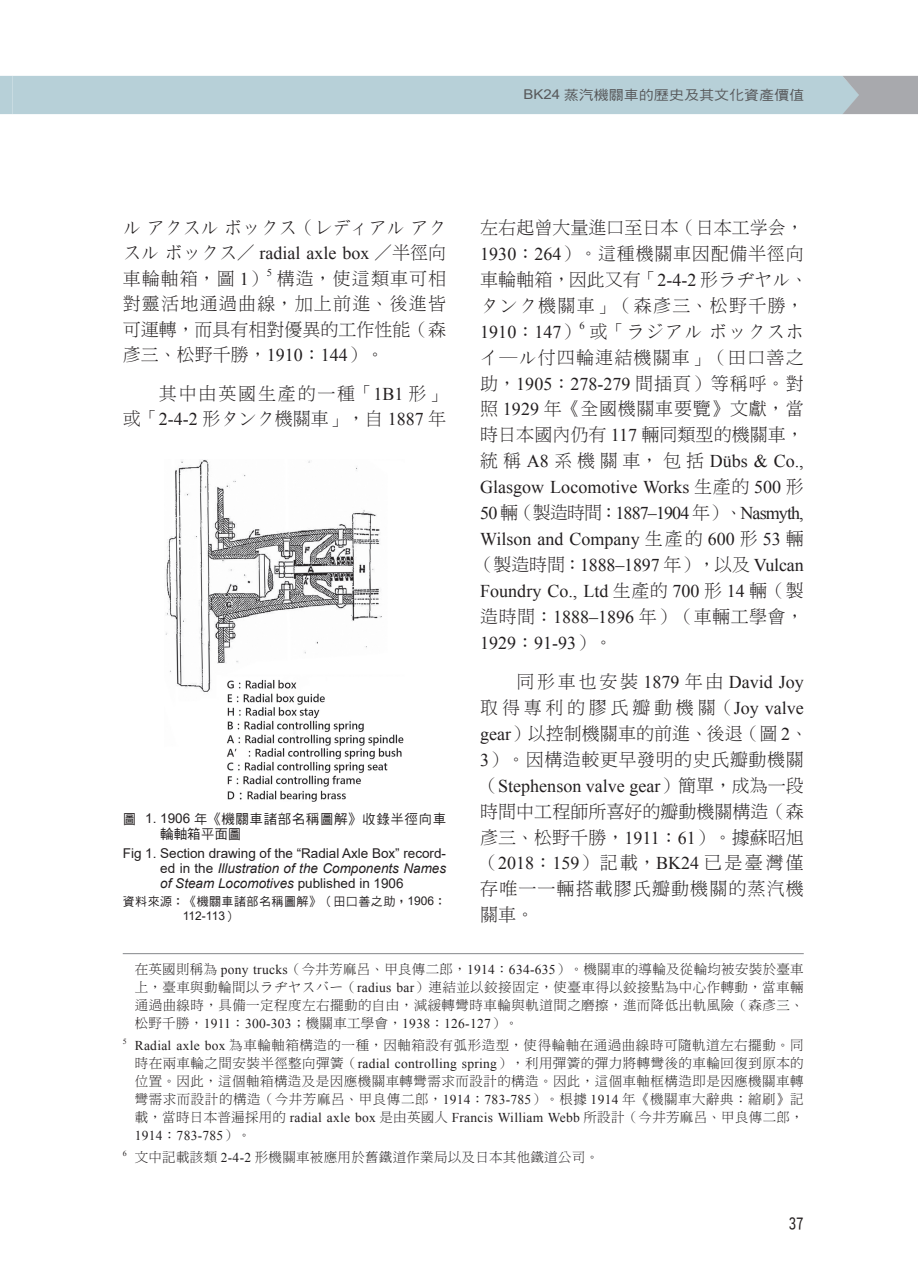
<style>
.page{position:relative;width:918px;height:1287px;background:#fff}
.page>*{position:absolute;margin:0;border:0;box-sizing:border-box;transform-origin:0 0}
.t1{font:18px/26px "DF Ming Std W3";letter-spacing:.03em;color:#231f20;text-align:justify}
.t2{font:18px/26px "Times Ext Roman";color:#231f20;text-align:justify}
.t3{font:18px/26px "DF Ming Std W3";color:#231f20}
.t4{font:18px/25.5px "DF Ming Std W3";letter-spacing:.1em;color:#231f20;text-align:right}
.t5{font:15px "DF Li Hei Md WIN BF";color:#231f20}
.t6{font:13.5px/18px "DF Ming Std W3";letter-spacing:.035em;color:#231f20;text-align:justify}
.t7{font:13.5px/15px "Arial";letter-spacing:-.005em;color:#231f20;text-align:justify}
.t8{font:13.5px "Times Ext Roman";letter-spacing:.02em;color:#231f20}
.t9{font:13.5px/15px "DF Hei Md HKP BF";letter-spacing:.04em;color:#231f20}
.t10{font:13.5px "DF Hei Md HKP BF";color:#57585a;scale:1.11 1}
.t11{font:12px "DF Hei Md HKP BF";letter-spacing:.04em;color:#231f20}
.t12{font:12px "Arial";letter-spacing:-.035em;color:#231f20}
.t13{font:10.5px "Times Ext Roman";color:#231f20}
.t14{font:7.8px "Times Ext Roman";color:#231f20}
.s1{font-family:"Arial"}
.s2{font-family:"DF Ming Std W3"}
.s3{font-family:"Times Ext Roman"}
.s4{font-family:"AR Ming U30";font-weight:300}
.s5{font-style:italic}
.s6{font-family:"DF Hei Md HKP BF"}
</style>
<div class="page">
<svg style="left:0;top:76px;width:917px;height:38px;background:#b5cdd4"></svg>
<hr style="left:123px;top:953px;width:680px;height:1px;background:#939598">
<img style="left:165px;top:460px;width:239px;height:341px">
<p class="t10" style="left:523px;top:88px;width:254px"><span class="s1">BK24</span> 蒸汽機關車的歷史及其文化資產價值</p>
<h1 class="t3" style="left:123px;top:214px;width:325px">ルアクスルボックス（レディアルアク</h1>
<h1 class="t2" style="left:123px;top:240px;width:325px"><span class="s2">スルボックス／</span> radial axle box <span class="s2">／半徑向</span></h1>
<h1 class="t1" style="left:123px;top:265px;width:145px">車輪軸箱，圖 <span class="s3">1</span>）</h1>
<p class="t13" style="left:267px;top:266px;width:7px">5</p>
<h1 class="t3" style="left:480px;top:214px;width:329px">左右起曾大量進口至日本（日本工<span class="s4">学会</span>，<br><span class="s3">1930</span>：<span class="s3">264</span>）。這種機關車因配備半徑向車輪軸箱，因此又有「<span class="s3">2-4-2</span> 形ラヂヤル、タンク機關車」（森彥三、松野千勝，</h1>
<h1 class="t2" style="left:480px;top:318px;width:100px">1910<span class="s2">：</span>147<span class="s2">）</span></h1>
<p class="t13" style="left:579px;top:318px;width:7px">6</p>
<h1 class="t1" style="left:123px;top:265px;width:325px;line-height:25.5px;text-indent:154px">構造，使這類車可相對靈活地通過曲線，加上前進、後進皆可運轉，而具有相對優異的工作性能（森彥三、松野千勝，<span class="s3">1910</span>：<span class="s3">144</span>）。</h1>
<h1 class="t4" style="left:123px;top:380px;width:325px">其中由英國生產的一種「<span class="s3">1B1</span> 形」<br>或「<span class="s3">2-4-2</span> 形タンク機關車」，自 <span class="s3">1887</span> 年</h1>
<h1 class="t1" style="left:480px;top:318px;width:325px;text-indent:109px">或「ラジアルボックスホイ─ル付四輪連結機關車」（田口善之助，<span class="s3">1905</span>：<span class="s3">278-279</span> 間插頁）等稱呼。對照 <span class="s3">1929</span> 年《全國機關車要覽》文獻，當時日本國內仍有 <span class="s3">117</span> 輛同類型的機關車，</h1>
<h1 class="t2" style="left:475px;top:448px;width:329px"><span class="s2">統稱</span>A8<span class="s2">系機關車，包括</span>Dübs &amp; Co., Glasgow Locomotive Works <span class="s2">生產的</span> 500 <span class="s2">形</span>50 <span class="s2">輛（製造時間：</span>1887–1904 <span class="s2">年）、</span>Nasmyth, Wilson and Company <span class="s2">生產的</span> 600 <span class="s2">形</span> 53 <span class="s2">輛（製造時間：</span>1888–1897 <span class="s2">年），以及</span> Vulcan Foundry Co., Ltd <span class="s2">生產的</span> 700 <span class="s2">形</span> 14 <span class="s2">輛（製</span></h1>
<h1 class="t1" style="left:480px;top:603px;width:325px">造時間：<span class="s3">1888–1896</span> 年）（車輛工學會，</h1>
<h1 class="t2" style="left:516px;top:623px;width:289px;line-height:38.7px;text-indent:-36px">1929<span class="s2">：</span>91-93<span class="s2">）。<br>同形車也安裝</span> 1879 <span class="s2">年由</span> David Joy</h1>
<h1 class="t1" style="left:480px;top:694px;width:329px;text-align:left">取得專利的膠氏瓣動機關（<span class="s3">Joy valve gear</span>）以控制機關車的前進、後退（圖 <span class="s3">2</span>、<br><span class="s3">3</span>）。因構造較更早發明的史氏瓣動機關</h1>
<h1 class="t2" style="left:480px;top:772px;width:325px"><span class="s2">（</span>Stephenson valve gear<span class="s2">）簡單，成為一段</span></h1>
<h1 class="t1" style="left:480px;top:798px;width:325px">時間中工程師所喜好的瓣動機關構造（森彥三、松野千勝，<span class="s3">1911</span>：<span class="s3">61</span>）。據蘇昭旭（<span class="s3">2018</span>：<span class="s3">159</span>）記載，<span class="s3">BK24</span> 已是臺灣僅存唯一一輛搭載膠氏瓣動機關的蒸汽機關車。</h1>
<p class="t6" style="left:135px;top:960px;width:670px">在英國則稱為 <span class="s3">pony trucks</span>（今井芳麻呂、甲良傳二郎，<span class="s3">1914</span>：<span class="s3">634-635</span>）。機關車的導輪及從輪均被安裝於臺車上，臺車與動輪間以ラヂヤスバー（<span class="s3">radius bar</span>）連結並以鉸接固定，使臺車得以鉸接點為中心作轉動，當車輛通過曲線時，具備一定程度左右擺動的自由，減緩轉彎時車輪與軌道間之磨擦，進而降低出軌風險（森彥三、</p>
<p class="t8" style="left:135px;top:1014px;width:385px"><span class="s2">松野千勝，</span>1911<span class="s2">：</span>300-303<span class="s2">；機關車工學會，</span>1938<span class="s2">：</span>126-127<span class="s2">）。</span></p>
<p class="t9" style="left:160px;top:812px;width:287px;text-indent:-38px">圖 <span class="s1">1. 1906</span> 年《機關車諸部名稱圖解》收錄半徑向車輪軸箱平面圖</p>
<p class="t7" style="left:160px;top:846px;width:287px;text-indent:-38px">Fig 1. Section drawing of the “Radial Axle Box” record&shy;ed in the <span class="s5">Illustration of the Components Names of Steam Locomotives</span> published in 1906</p>
<p class="t11" style="left:123px;top:896px;width:325px">資料來源：《機關車諸部名稱圖解》（田口善之助，<span class="s1">1906</span>：</p>
<p class="t12" style="left:183px;top:908px;width:56px">112-113<span class="s6">）</span></p>
<p class="t14" style="left:123px;top:1036px;width:5px">5</p>
<p class="t6" style="left:135px;top:1036px;width:670px"><span class="s3">Radial axle box</span> 為車輪軸箱構造的一種，因軸箱設有弧形造型，使得輪軸在通過曲線時可隨軌道左右擺動。同時在兩車輪之間安裝半徑整向彈簧（<span class="s3">radial controlling spring</span>），利用彈簧的彈力將轉彎後的車輪回復到原本的位置。因此，這個軸箱構造及是因應機關車轉彎需求而設計的構造。因此，這個車軸框構造即是因應機關車轉彎需求而設計的構造（今井芳麻呂、甲良傳二郎，<span class="s3">1914</span>：<span class="s3">783-785</span>）。根據 <span class="s3">1914</span> 年《機關車大辭典：縮刷》記載，當時日本普遍採用的 <span class="s3">radial axle box</span> 是由英國人 <span class="s3">Francis William Webb</span> 所設計（今井芳麻呂、甲良傳二郎，</p>
<p class="t8" style="left:135px;top:1126px;width:118px">1914<span class="s2">：</span>783-785<span class="s2">）。</span></p>
<p class="t14" style="left:123px;top:1148px;width:5px">6</p>
<p class="t6" style="left:135px;top:1148px;width:465px">文中記載該類 <span class="s3">2-4-2</span> 形機關車被應用於舊鐵道作業局以及日本其他鐵道公司。</p>
<p class="t5" style="left:788px;top:1216px;width:16px">37</p>
</div>
